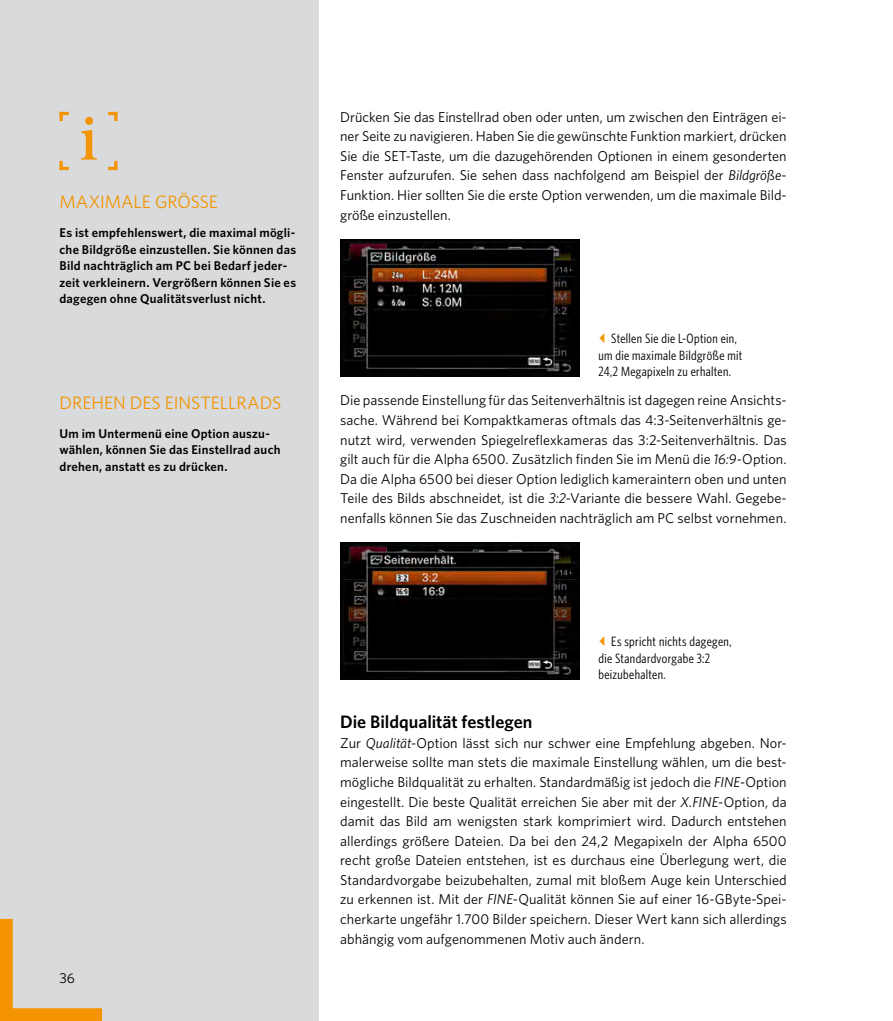
<style>
.page{position:relative;width:893px;height:1021px;background:#fff}
.page>*{position:absolute;margin:0;border:0;box-sizing:border-box;transform-origin:0 0}
.Infokasten_Kopf{font:18px "Whitney";color:#f39400}
.Überschrift_3{font:600 18px "Whitney";color:#000}
.t1{font:14.25px/19.5px "Whitney";color:#000;text-align:justify}
.t2{font:13.5px/16.5px "Whitney Condensed";letter-spacing:.025em;color:#000}
.Infokasten_Text{font:600 12.75px/16.5px "Whitney";letter-spacing:.02em;color:#000}
.s1{font-style:italic}
</style>
<div class="page">
<div style="left:0;top:0;width:319px;height:1020px;background:#d9dadb"></div>
<img style="left:340px;top:239px;width:239px;height:137px">
<img style="left:340px;top:542px;width:239px;height:137px">
<svg style="left:60px;top:112px;width:9px;height:9px"></svg>
<svg style="left:60px;top:161px;width:9px;height:9px"></svg>
<svg style="left:108px;top:112px;width:9px;height:9px"></svg>
<svg style="left:108px;top:161px;width:9px;height:9px"></svg>
<svg style="left:81px;top:117px;width:16px;height:43px"></svg>
<svg style="left:0;top:918px;width:102px;height:102px"></svg>
<p class="Infokasten_Kopf" style="left:60px;top:191px;width:160px">MAXIMALE GRÖSSE</p>
<p class="Infokasten_Text" style="left:60px;top:224px;width:238px">Es ist empfehlenswert, die maximal mögli&shy;che Bildgröße einzustellen. Sie können das Bild nachträglich am PC bei Bedarf jeder&shy;zeit verkleinern. Vergrößern können Sie es dagegen ohne Qualitätsverlust nicht.</p>
<p class="Infokasten_Kopf" style="left:60px;top:391px;width:223px">DREHEN DES EINSTELLRADS</p>
<p class="Infokasten_Text" style="left:60px;top:425px;width:223px">Um im Untermenü eine Option auszu&shy;wählen, können Sie das Einstellrad auch drehen, anstatt es zu drücken.</p>
<p class="t1" style="left:60px;top:967px;width:17px">36</p>
<p class="t1" style="left:340px;top:107px;width:448px">Drücken Sie das Einstellrad oben oder unten, um zwischen den Einträgen ei&shy;ner Seite zu navigieren. Haben Sie die gewünschte Funktion markiert, drücken Sie die SET-Taste, um die dazugehörenden Optionen in einem gesonderten Fenster aufzurufen. Sie sehen dass nachfolgend am Beispiel der <span class="s1">Bildgröße</span>-Funktion. Hier sollten Sie die erste Option verwenden, um die maximale Bild&shy;größe einzustellen.</p>
<p class="t2" style="left:598px;top:330px;width:145px;text-indent:13px">Stellen Sie die L-Option ein, um die maximale Bildgröße mit<br>24,2 Megapixeln zu erhalten.</p>
<p class="t1" style="left:340px;top:390px;width:448px">Die passende Einstellung für das Seitenverhältnis ist dagegen reine Ansichts&shy;sache. Während bei Kompaktkameras oftmals das 4:3-Seitenverhältnis ge&shy;nutzt wird, verwenden Spiegelreflexkameras das 3:2-Seitenverhältnis. Das gilt auch für die Alpha 6500. Zusätzlich finden Sie im Menü die <span class="s1">16:9</span>-Option.<br>Da die Alpha 6500 bei dieser Option lediglich kameraintern oben und unten Teile des Bilds abschneidet, ist die <span class="s1">3:2</span>-Variante die bessere Wahl. Gegebe&shy;nenfalls können Sie das Zuschneiden nachträglich am PC selbst vornehmen.</p>
<p class="t2" style="left:598px;top:633px;width:135px;text-indent:13px">Es spricht nichts dagegen, die Standardvorgabe 3:2 beizubehalten.</p>
<p class="Überschrift_3" style="left:340px;top:711px;width:194px">Die Bildqualität festlegen</p>
<p class="t1" style="left:340px;top:733px;width:448px">Zur <span class="s1">Qualität</span>-Option lässt sich nur schwer eine Empfehlung abgeben. Nor&shy;malerweise sollte man stets die maximale Einstellung wählen, um die best&shy;mögliche Bildqualität zu erhalten. Standardmäßig ist jedoch die <span class="s1">FINE</span>-Option eingestellt. Die beste Qualität erreichen Sie aber mit der <span class="s1">X.FINE</span>-Option, da damit das Bild am wenigsten stark komprimiert wird. Dadurch entstehen allerdings größere Dateien. Da bei den 24,2 Megapixeln der Alpha 6500 recht große Dateien entstehen, ist es durchaus eine Überlegung wert, die Standardvorgabe beizubehalten, zumal mit bloßem Auge kein Unterschied zu erkennen ist. Mit der <span class="s1">FINE</span>-Qualität können Sie auf einer 16-GByte-Spei&shy;cherkarte ungefähr 1.700 Bilder speichern. Dieser Wert kann sich allerdings abhängig vom aufgenommenen Motiv auch ändern.</p>
</div>
